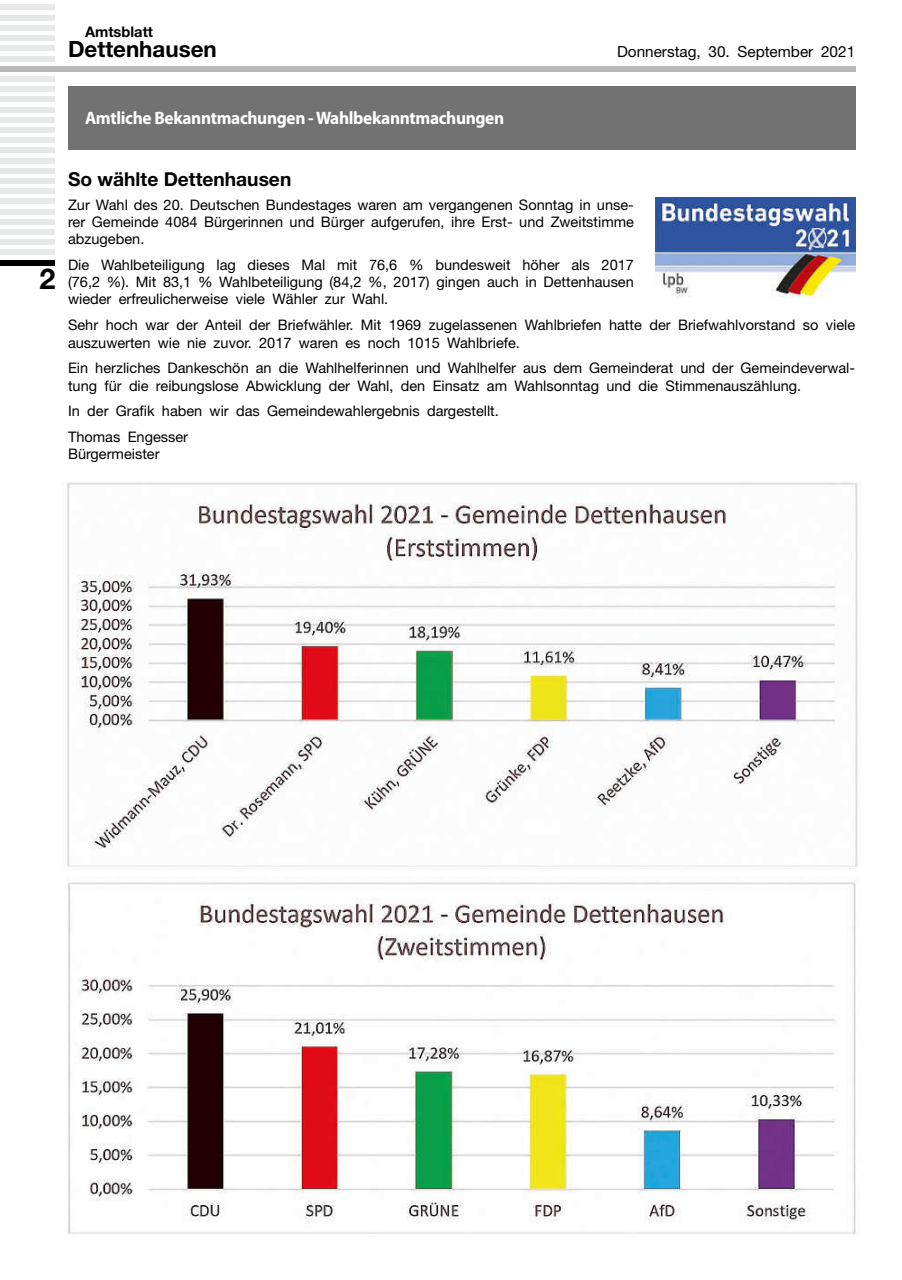
<style>
.page{position:relative;width:902px;height:1280px;background:#fff}
.page>*{position:absolute;margin:0;border:0;box-sizing:border-box;transform-origin:0 0}
.t1{font:700 28.8px "Helvetica Neue";color:#000}
.t2{font:700 22.35px "Helvetica Neue";color:#000}
.t3{font:700 19.2px "Helvetica Neue";color:#000}
.t4{font:700 18px "Myriad Pro";letter-spacing:-.02em;color:#fff;scale:.96 1}
.t5{font:15.3px "Helvetica Neue";color:#000}
.t6{font:700 14.7px "Helvetica Neue";color:#000}
.t7{font:14.55px/17.2px "Helvetica Neue";color:#000}
</style>
<div class="page">
<div style="left:0;top:5px;width:55px;height:5px;background:#e7e8e8"></div>
<div style="left:0;top:15px;width:55px;height:5px;background:#e7e8e8"></div>
<div style="left:0;top:25px;width:55px;height:5px;background:#e7e8e8"></div>
<div style="left:0;top:35px;width:55px;height:6px;background:#e7e8e8"></div>
<div style="left:0;top:46px;width:55px;height:5px;background:#e7e8e8"></div>
<div style="left:0;top:56px;width:55px;height:5px;background:#e7e8e8"></div>
<div style="left:0;top:66px;width:855px;height:5px;background:#b9b9ba"></div>
<div style="left:0;top:76px;width:55px;height:5px;background:#e7e8e8"></div>
<div style="left:0;top:86px;width:55px;height:6px;background:#e7e8e8"></div>
<div style="left:0;top:97px;width:55px;height:5px;background:#e7e8e8"></div>
<div style="left:0;top:107px;width:55px;height:5px;background:#e7e8e8"></div>
<div style="left:0;top:117px;width:55px;height:5px;background:#e7e8e8"></div>
<div style="left:0;top:127px;width:55px;height:5px;background:#e7e8e8"></div>
<div style="left:0;top:138px;width:55px;height:5px;background:#e7e8e8"></div>
<div style="left:0;top:148px;width:55px;height:5px;background:#e7e8e8"></div>
<div style="left:0;top:158px;width:55px;height:5px;background:#e7e8e8"></div>
<div style="left:0;top:168px;width:55px;height:5px;background:#e7e8e8"></div>
<div style="left:0;top:178px;width:55px;height:5px;background:#e7e8e8"></div>
<div style="left:0;top:189px;width:55px;height:5px;background:#e7e8e8"></div>
<div style="left:0;top:199px;width:55px;height:5px;background:#e7e8e8"></div>
<div style="left:0;top:209px;width:55px;height:5px;background:#e7e8e8"></div>
<div style="left:0;top:219px;width:55px;height:6px;background:#e7e8e8"></div>
<div style="left:0;top:229px;width:55px;height:6px;background:#e7e8e8"></div>
<div style="left:0;top:240px;width:55px;height:5px;background:#e7e8e8"></div>
<div style="left:0;top:250px;width:55px;height:5px;background:#e7e8e8"></div>
<div style="left:0;top:260px;width:55px;height:5px;background:#000"></div>
<img style="left:67px;top:482px;width:791px;height:387px">
<img style="left:68px;top:882px;width:788px;height:353px">
<div style="left:68px;top:86px;width:787px;height:64px;background:#727272"></div>
<img style="left:655px;top:197px;width:200px;height:100px">
<p class="t6" style="left:85px;top:22px;width:69px">Amtsblatt</p>
<h2 class="t2" style="left:68px;top:35px;width:150px">Dettenhausen</h2>
<p class="t5" style="left:617px;top:43px;width:239px">Donnerstag, 30. September 2021</p>
<p class="t4" style="left:85px;top:106px;width:438px">Amtliche Bekanntmachungen - Wahlbekanntmachungen</p>
<h1 class="t1" style="left:40px;top:261px;width:17px">2</h1>
<h3 class="t3" style="left:68px;top:167px;width:225px">So wählte Dettenhausen</h3>
<p class="t7" style="left:68px;top:196px;width:567px;text-align:justify">Zur Wahl des 20. Deutschen Bundestages waren am vergangenen Sonntag in unse&shy;rer Gemeinde 4084 Bürgerinnen und Bürger aufgerufen, ihre Erst- und Zweitstimme abzugeben.</p>
<p class="t7" style="left:68px;top:256px;width:567px;text-align:justify">Die Wahlbeteiligung lag dieses Mal mit 76,6 % bundesweit höher als 2017 (76,2 %). Mit 83,1 % Wahlbeteiligung (84,2 %, 2017) gingen auch in Dettenhausen wieder erfreulicherweise viele Wähler zur Wahl.</p>
<p class="t7" style="left:68px;top:316px;width:788px">Sehr hoch war der Anteil der Briefwähler. Mit 1969 zugelassenen Wahlbriefen hatte der Briefwahlvorstand so viele auszuwerten wie nie zuvor. 2017 waren es noch 1015 Wahlbriefe.</p>
<p class="t7" style="left:68px;top:359px;width:788px">Ein herzliches Dankeschön an die Wahlhelferinnen und Wahlhelfer aus dem Gemeinderat und der Gemeindeverwal&shy;tung für die reibungslose Abwicklung der Wahl, den Einsatz am Wahlsonntag und die Stimmenauszählung.</p>
<p class="t7" style="left:68px;top:398px;width:432px;line-height:25.8px">In der Grafik haben wir das Gemeindewahlergebnis dargestellt.<br>Thomas Engesser</p>
<p class="t7" style="left:68px;top:445px;width:93px">Bürgermeister</p>
</div>
